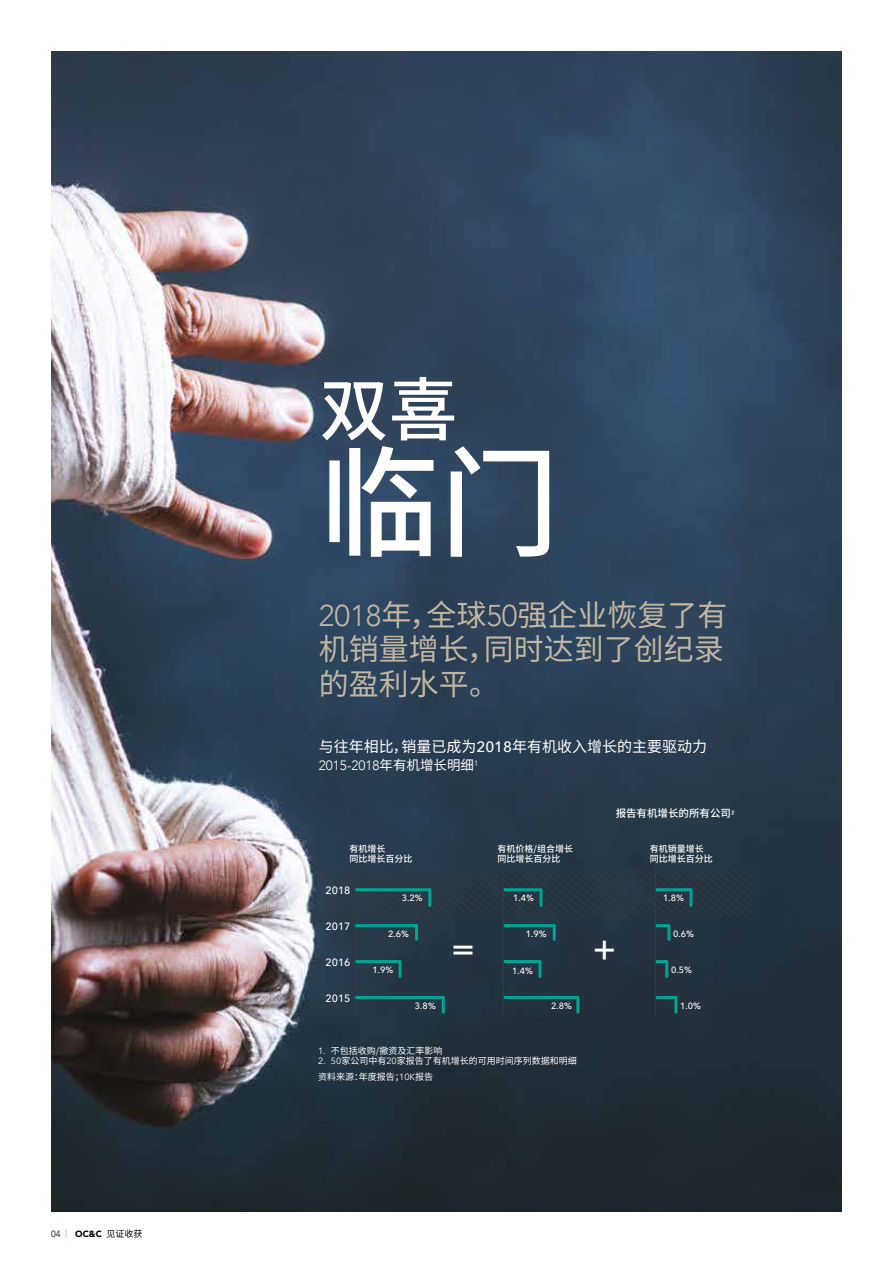
<style>
.page{position:relative;width:893px;height:1263px;background:#fff}
.page>*{position:absolute;margin:0;border:0;box-sizing:border-box;transform-origin:0 0}
.t1{font:500 120px "Source Han Sans SC";color:#fff}
.t2{font:500 69px "Source Han Sans SC";color:#fff}
.t3{font:500 36px "Avenir Next LT Pro";color:#fff}
.t4{font:30px/34.5px "Source Han Sans SC";color:#c1b6a2}
.t5{font:15px "Source Han Sans SC";color:#fff}
.t6{font:300 13.5px "Avenir";color:#fff}
.t7{font:500 10.5px "Avenir Next LT Pro";color:#fff}
.t8{font:500 10.5px "Source Han Sans SC";color:#fff}
.t9{font:9px/15.6px "Source Han Sans SC";color:#fff}
.t10{font:500 9px "Avenir Next LT Pro";color:#fff}
.t11{font:500 9px/10.8px "Source Han Sans SC";color:#fff}
.t12{font:900 9px "Avenir";color:#000}
.s1{font-weight:300}
.s2{font-family:"Source Han Sans SC";font-weight:400}
.s3{font-family:"Avenir";font-weight:300}
.s4{font-family:"Avenir Next";font-weight:500}
.s5{font-family:"Avenir Next LT Pro";font-size:9px}
.s6{font-family:"Avenir Next LT Pro"}
</style>
<div class="page">
<img style="left:51px;top:51px;width:791px;height:1161px">
<svg style="left:318px;top:869px;width:436px;height:47px"></svg>
<hr style="left:356px;top:888px;width:74px;height:3px;background:#00a494">
<hr style="left:356px;top:924px;width:61px;height:3px;background:#00a494">
<hr style="left:356px;top:960px;width:43px;height:3px;background:#00a494">
<hr style="left:356px;top:996px;width:87px;height:3px;background:#00a494">
<hr style="left:355px;top:873px;width:1px;height:142px;background:#3c3c3b">
<hr style="left:428px;top:890px;width:3px;height:15px;background:#00a494">
<svg style="left:415px;top:926px;width:3px;height:13px"></svg>
<hr style="left:398px;top:961px;width:3px;height:15px;background:#00a494">
<hr style="left:442px;top:997px;width:3px;height:15px;background:#00a494">
<hr style="left:504px;top:888px;width:37px;height:3px;background:#00a494">
<hr style="left:504px;top:924px;width:50px;height:3px;background:#00a494">
<hr style="left:504px;top:960px;width:35px;height:3px;background:#00a494">
<hr style="left:504px;top:996px;width:74px;height:3px;background:#00a494">
<hr style="left:503px;top:873px;width:1px;height:142px;background:#3c3c3b">
<hr style="left:539px;top:890px;width:3px;height:15px;background:#00a494">
<svg style="left:553px;top:926px;width:3px;height:13px"></svg>
<hr style="left:538px;top:961px;width:3px;height:15px;background:#00a494">
<hr style="left:576px;top:997px;width:3px;height:15px;background:#00a494">
<hr style="left:656px;top:888px;width:35px;height:3px;background:#00a494">
<svg style="left:656px;top:960px;width:10px;height:3px"></svg>
<hr style="left:656px;top:996px;width:20px;height:3px;background:#00a494">
<hr style="left:655px;top:873px;width:1px;height:142px;background:#3c3c3b">
<hr style="left:689px;top:890px;width:3px;height:15px;background:#00a494">
<svg style="left:656px;top:924px;width:14px;height:15px"></svg>
<hr style="left:665px;top:961px;width:3px;height:15px;background:#00a494">
<hr style="left:674px;top:997px;width:3px;height:15px;background:#00a494">
<p class="t12" style="left:51px;top:1226px;width:93px"><span class="s1">04</span> <sup>|</sup> OC&amp;C <span class="s2">见证收获</span></p>
<h2 class="t2" style="left:320px;top:371px;width:140px">双喜</h2>
<h1 class="t1" style="left:320px;top:436px;width:242px">临门</h1>
<h3 class="t4" style="left:319px;top:598px;width:410px"><span class="s3">2018</span>年，全球<span class="s3">50</span>强企业恢复了有机销量增长，同时达到了创纪录的盈利水平。</h3>
<h3 class="t5" style="left:319px;top:738px;width:390px">与往年相比，销量已成为<span class="s4">2018</span>年有机收入增长的主要驱动力</h3>
<h3 class="t6" style="left:319px;top:758px;width:161px">2015-2018<span class="s2">年有机增长明细</span><sup>1</sup></h3>
<p class="t8" style="left:616px;top:807px;width:120px">报告有机增长的所有公司<span class="s5">²</span></p>
<p class="t11" style="left:350px;top:843px;width:64px">有机增长<br>同比增长百分比</p>
<p class="t11" style="left:498px;top:843px;width:77px">有机价格/组合增长同比增长百分比</p>
<p class="t11" style="left:650px;top:843px;width:64px">有机销量增长同比增长百分比</p>
<p class="t7" style="left:326px;top:882px;width:26px">2018</p>
<p class="t7" style="left:326px;top:917px;width:26px">2017</p>
<p class="t7" style="left:326px;top:953px;width:26px">2016</p>
<p class="t7" style="left:326px;top:989px;width:26px">2015</p>
<p class="t10" style="left:402px;top:890px;width:22px">3.2%</p>
<p class="t10" style="left:513px;top:890px;width:22px">1.4%</p>
<p class="t10" style="left:388px;top:926px;width:22px">2.6%</p>
<p class="t10" style="left:372px;top:962px;width:22px">1.9%</p>
<p class="t10" style="left:526px;top:926px;width:22px">1.9%</p>
<p class="t10" style="left:512px;top:963px;width:22px">1.4%</p>
<h3 class="t3" style="left:451px;top:918px;width:25px">=</h3>
<h3 class="t3" style="left:592px;top:918px;width:25px">+</h3>
<p class="t10" style="left:415px;top:998px;width:22px">3.8%</p>
<p class="t10" style="left:551px;top:998px;width:22px">2.8%</p>
<p class="t10" style="left:663px;top:890px;width:22px">1.8%</p>
<p class="t10" style="left:673px;top:926px;width:22px">0.6%</p>
<p class="t10" style="left:671px;top:962px;width:22px">0.5%</p>
<p class="t10" style="left:680px;top:998px;width:22px">1.0%</p>
<p class="t9" style="left:318px;top:1043px;width:126px"><span class="s6">1.</span> 不包括收购/撤资及汇率影响</p>
<p class="t9" style="left:318px;top:1053px;width:260px"><span class="s6">2. 50</span>家公司中有<span class="s6">20</span>家报告了有机增长的可用时间序列数据和明细资料来源：年度报告；<span class="s6">10K</span>报告</p>
</div>
